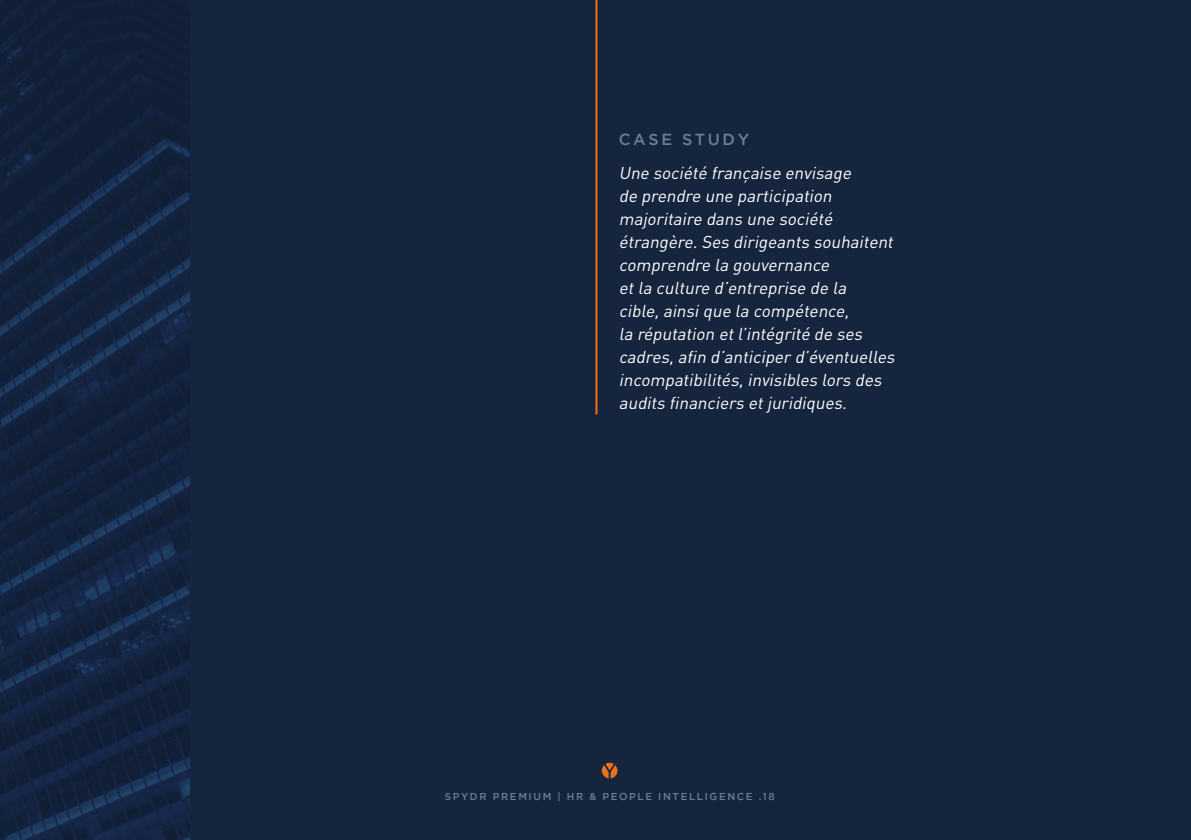
<style>
.page{position:relative;width:1191px;height:840px;background:#fff}
.page>*{position:absolute;margin:0;border:0;box-sizing:border-box;transform-origin:0 0}
.t1{font:italic 17px/23px "DIN Pro";color:#fff}
.t2{font:500 16px "Gotham";letter-spacing:.165em;color:#6a7e96}
.t3{font:500 10px "Gotham";letter-spacing:.165em;color:#6a7e96}
</style>
<div class="page">
<div style="left:0;top:0;width:1191px;height:839px;background:#16253e"></div>
<img style="left:0;top:42px;width:190px;height:797px">
<hr style="left:595px;top:0;width:2px;height:414px;background:#ee721c">
<svg style="left:602px;top:762px;width:15px;height:16px"></svg>
<p class="t2" style="left:619px;top:130px;width:132px">CASE STUDY</p>
<p class="t1" style="left:619px;top:160px;width:281px">Une société française envisage<br>de prendre une participation majoritaire dans une société étrangère.Ses dirigeants souhaitent comprendre la gouvernance<br>etla culture d’entreprise de la cible,ainsique la compétence,<br>la réputation etl’intégrité de ses cadres,afin d’anticiper d’éventuelles incompatibilités,invisibles lors des audits financiers etjuridiques.</p>
<p class="t3" style="left:445px;top:790px;width:331px">SPYDR PREMIUM | HR &amp; PEOPLE INTELLIGENCE .18</p>
</div>
